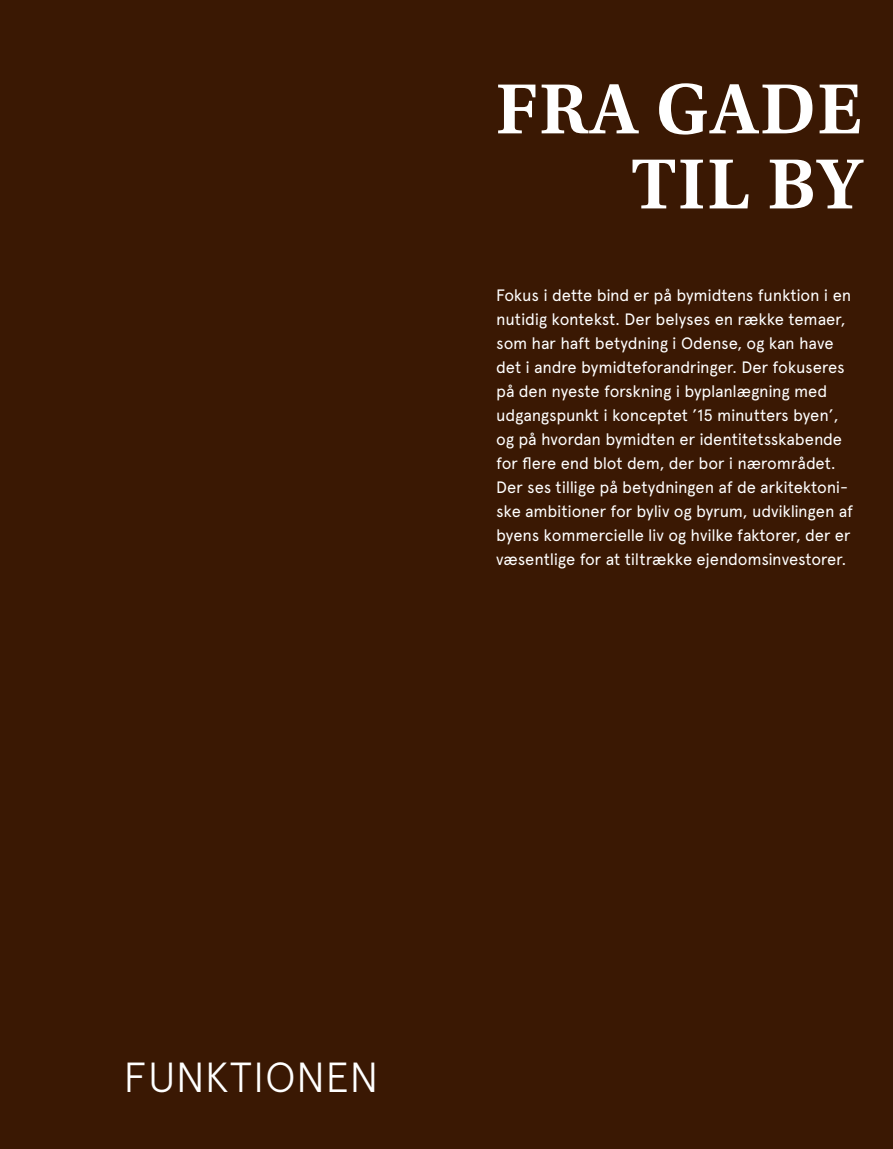
<style>
.page{position:relative;width:893px;height:1149px;background:#fff}
.page>*{position:absolute;margin:0;border:0;box-sizing:border-box;transform-origin:0 0}
.t1{font:75px/75px "Utopia Std Semibold Capt";letter-spacing:.02em;color:#fff;text-align:right}
.t2{font:300 42px "Apercu";letter-spacing:.005em;color:#fff}
.t3{font:16.5px/24px "Apercu";letter-spacing:-.015em;color:#fff}
</style>
<div class="page">
<div style="left:0;top:0;width:893px;height:1148px;background:#3a1803"></div>
<h1 class="t1" style="left:496px;top:72px;width:368px">FRA GADE<br>TIL BY</h1>
<p class="t3" style="left:496px;top:282px;width:358px">Fokus i dette bind er på bymidtens funktion i en nutidig kontekst. Der belyses en række temaer, som har haft betydning i Odense, og kan have det i andre bymidteforandringer. Der fokuseres på den nyeste forskning i byplanlægning med udgangspunkt i konceptet ’15 minutters byen’, og på hvordan bymidten er identitetsskabende for flere end blot dem, der bor i nærområdet.<br>Der ses tillige på betydningen af de arkitektoni&shy;ske ambitioner for byliv og byrum, udviklingen af byens kommercielle liv og hvilke faktorer, der er væsentlige for at tiltrække ejendomsinvestorer.</p>
<h2 class="t2" style="left:124px;top:1051px;width:256px">FUNKTIONEN</h2>
</div>
